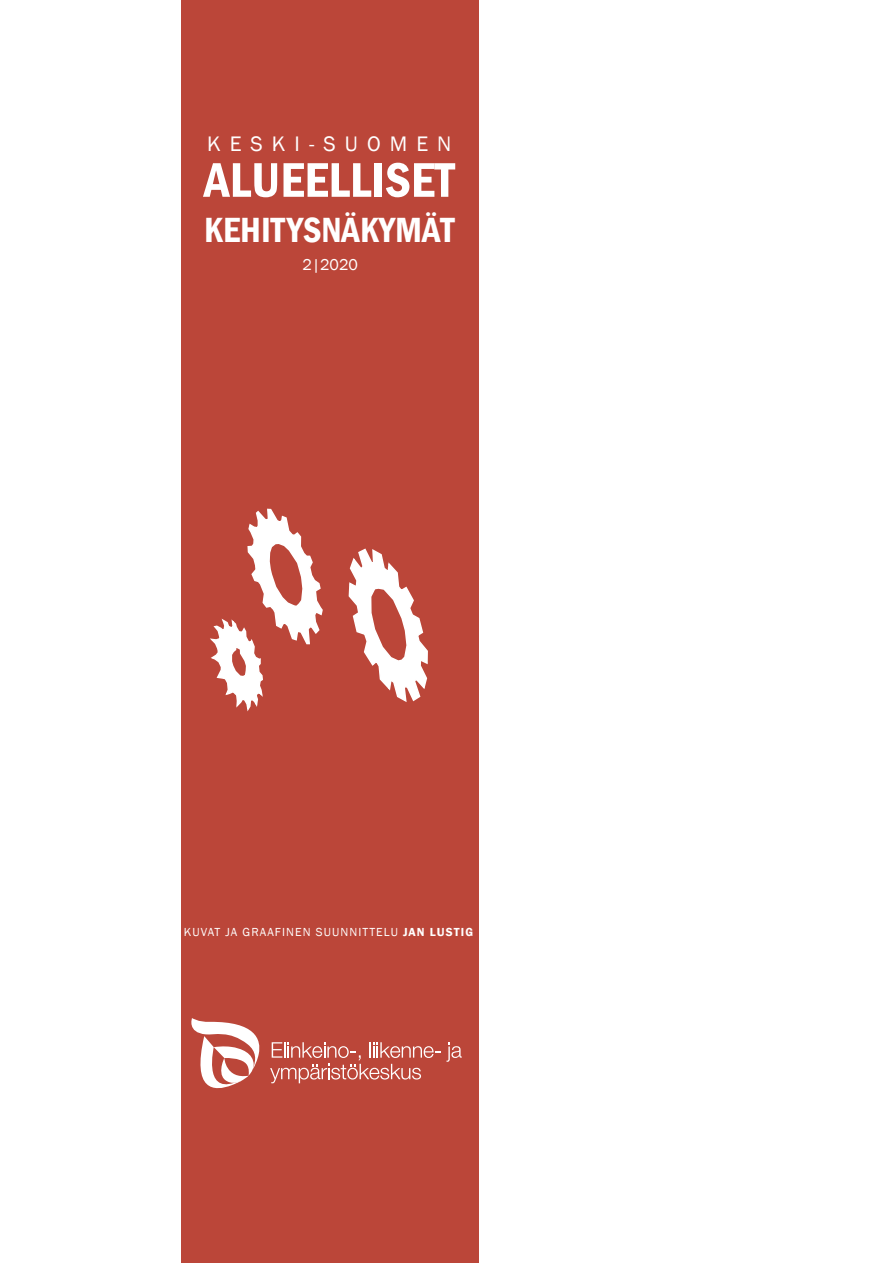
<style>
.page{position:relative;width:893px;height:1263px;background:#fff}
.page>*{position:absolute;margin:0;border:0;box-sizing:border-box;transform-origin:0 0}
.t1{font:600 condensed 50.4px "Franklin Gothic";color:#fff}
.t2{font:600 condensed 36px "Franklin Gothic";color:#fff}
.t3{font:21.6px "Franklin Gothic";letter-spacing:.42em;color:#fff}
.Otsikko{font:16.2px "Franklin Gothic";color:#fff}
.Otsikko-2{font:12px "Franklin Gothic";letter-spacing:.09em;color:#fff}
.s1{font-weight:600}
</style>
<div class="page">
<div style="left:181px;top:0;width:297px;height:1263px;background:#bb4639"></div>
<svg style="left:210px;top:508px;width:113px;height:204px"></svg>
<svg style="left:348px;top:548px;width:80px;height:154px"></svg>
<svg style="left:446px;top:1042px;width:16px;height:20px"></svg>
<svg style="left:270px;top:1042px;width:170px;height:41px"></svg>
<svg style="left:191px;top:1018px;width:69px;height:71px"></svg>
<p class="t3" style="left:207px;top:131px;width:246px">KESKI-SUOMEN</p>
<p class="t1" style="left:204px;top:146px;width:252px">ALUEELLISET</p>
<p class="t2" style="left:204px;top:206px;width:252px">KEHITYSNÄKYMÄT</p>
<p class="Otsikko" style="left:303px;top:255px;width:57px">2|2020</p>
<p class="Otsikko-2" style="left:184px;top:925px;width:291px">KUVAT JA GRAAFINEN SUUNNITTELU <span class="s1">JAN LUSTIG</span></p>
</div>
